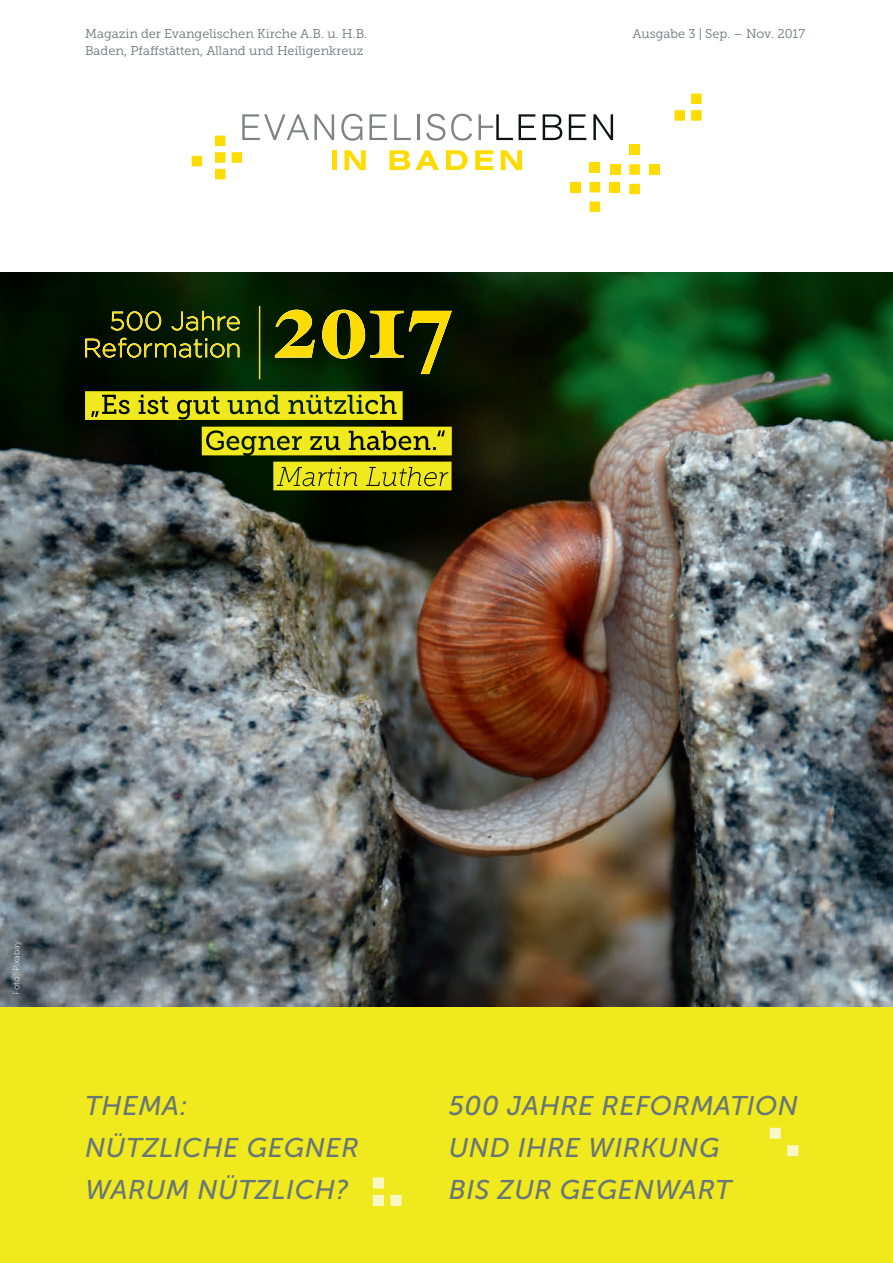
<style>
.page{position:relative;width:893px;height:1263px;background:#fff}
.page>*{position:absolute;margin:0;border:0;box-sizing:border-box;transform-origin:0 0}
.t1{font:italic 27px/42px "Museo Sans 500";letter-spacing:.02em;color:#697677}
.t2{font:12.75px/16.5px "Museo Slab 300";color:#697677}
.t3{font:9px "Museo Sans 100";color:#fff}
</style>
<div class="page">
<img style="left:0;top:273px;width:893px;height:735px">
<div style="left:0;top:1008px;width:893px;height:255px;background:#f0e91e"></div>
<svg style="left:390px;top:1195px;width:11px;height:11px"></svg>
<svg style="left:373px;top:1195px;width:11px;height:11px"></svg>
<svg style="left:373px;top:1177px;width:11px;height:11px"></svg>
<svg style="left:787px;top:1145px;width:11px;height:11px"></svg>
<svg style="left:770px;top:1128px;width:11px;height:11px"></svg>
<svg style="left:691px;top:94px;width:11px;height:10px"></svg>
<svg style="left:691px;top:110px;width:11px;height:11px"></svg>
<svg style="left:674px;top:110px;width:11px;height:11px"></svg>
<svg style="left:192px;top:156px;width:10px;height:10px"></svg>
<svg style="left:232px;top:152px;width:10px;height:11px"></svg>
<svg style="left:215px;top:136px;width:10px;height:10px"></svg>
<svg style="left:215px;top:152px;width:10px;height:11px"></svg>
<svg style="left:215px;top:169px;width:10px;height:10px"></svg>
<div style="left:570px;top:182px;width:11px;height:10px;background:#ffdc01"></div>
<div style="left:590px;top:201px;width:10px;height:11px;background:#ffdc01"></div>
<svg style="left:590px;top:182px;width:10px;height:10px"></svg>
<div style="left:590px;top:162px;width:10px;height:11px;background:#ffdc01"></div>
<div style="left:609px;top:182px;width:11px;height:10px;background:#ffdc01"></div>
<div style="left:610px;top:164px;width:10px;height:11px;background:#ffdc01"></div>
<div style="left:629px;top:184px;width:11px;height:10px;background:#ffdc01"></div>
<svg style="left:629px;top:164px;width:11px;height:11px"></svg>
<div style="left:629px;top:145px;width:11px;height:10px;background:#ffdc01"></div>
<div style="left:649px;top:164px;width:10px;height:11px;background:#ffdc01"></div>
<svg style="left:242px;top:114px;width:92px;height:26px"></svg>
<svg style="left:341px;top:114px;width:22px;height:27px"></svg>
<svg style="left:369px;top:114px;width:18px;height:26px"></svg>
<svg style="left:394px;top:114px;width:17px;height:26px"></svg>
<hr style="left:417px;top:114px;width:2px;height:26px;background:#808285">
<svg style="left:426px;top:114px;width:19px;height:27px"></svg>
<svg style="left:451px;top:114px;width:21px;height:27px"></svg>
<div style="left:332px;top:150px;width:5px;height:20px;background:#ffdc01"></div>
<svg style="left:344px;top:150px;width:22px;height:20px"></svg>
<svg style="left:390px;top:150px;width:49px;height:20px"></svg>
<svg style="left:446px;top:150px;width:22px;height:20px"></svg>
<svg style="left:475px;top:150px;width:18px;height:20px"></svg>
<svg style="left:501px;top:150px;width:21px;height:20px"></svg>
<svg style="left:479px;top:114px;width:34px;height:26px"></svg>
<svg style="left:519px;top:114px;width:17px;height:26px"></svg>
<svg style="left:543px;top:114px;width:19px;height:26px"></svg>
<svg style="left:569px;top:114px;width:17px;height:26px"></svg>
<svg style="left:593px;top:114px;width:20px;height:26px"></svg>
<svg style="left:85px;top:391px;width:367px;height:99px"></svg>
<svg style="left:85px;top:306px;width:367px;height:73px"></svg>
<p class="t2" style="left:85px;top:26px;width:284px">Magazin der Evangelischen Kirche A.B. u. H.B.<br>Baden, Pfa stätten, Alland und Heiligenkreuz</p>
<p class="t2" style="left:632px;top:26px;width:174px">Ausgabe 3 | Sep. – Nov. 2017</p>
<p class="t3" style="left:12px;top:995px;width:56px;rotate:-90deg">Foto: Pixabay</p>
<h1 class="t1" style="left:85px;top:1084px;width:275px">THEMA:<br>NÜTZLICHE GEGNER<br>WARUM NÜTZLICH?</h1>
<h1 class="t1" style="left:449px;top:1084px;width:351px">500 JAHRE REFORMATION<br>UND IHRE WIRKUNG<br>BIS ZUR GEGENWART</h1>
</div>
